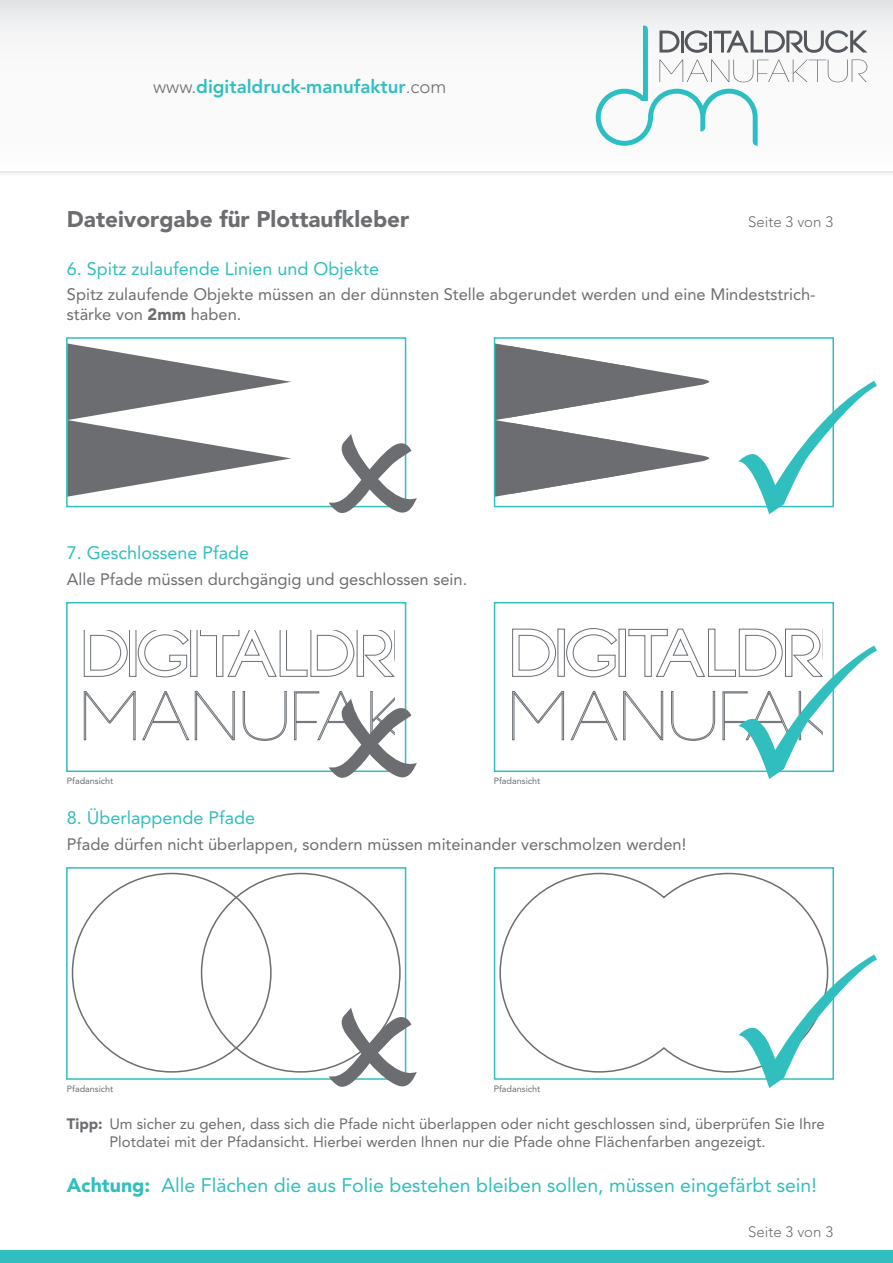
<style>
.page{position:relative;width:893px;height:1263px;background:#fff}
.page>*{position:absolute;margin:0;border:0;box-sizing:border-box;transform-origin:0 0}
.t1{font:900 22.5px "Avenir LT Std";color:#6c6d70}
.t2{font:19.5px "Avenir LT Std";color:#31bebf}
.t3{font:800 18.6px "Avenir LT Std";color:#31bebf}
.t4{font:18px "Avenir LT Std";color:#31bebf}
.t5{font:16.5px/19.8px "Avenir LT Std";color:#6c6d70}
.t6{font:15px/18px "Avenir LT Std";color:#6c6d70}
.t7{font:300 15px "Avenir LT Std";color:#6c6d70}
.t8{font:9px "Avenir LT Std";color:#6c6d70}
.s1{font-weight:300;color:#6c6d70}
.s2{font-weight:900}
</style>
<div class="page">
<svg style="left:69px;top:343px;width:222px;height:154px"></svg>
<svg style="left:497px;top:343px;width:212px;height:154px"></svg>
<div style="left:0;top:0;width:893px;height:177px;background:#f4f4f4"></div>
<div style="left:0;top:0;width:893px;height:171px;background:linear-gradient(to bottom,#eeeff0,#fff)"></div>
<svg style="left:596px;top:26px;width:271px;height:120px"></svg>
<div style="left:0;top:1250px;width:893px;height:13px;background:#31bebf"></div>
<div style="left:66px;top:337px;width:340px;height:170px;border:2px solid #31bebf"></div>
<div style="left:66px;top:602px;width:340px;height:170px;border:2px solid #31bebf"></div>
<div style="left:66px;top:867px;width:340px;height:213px;border:2px solid #31bebf"></div>
<div style="left:494px;top:337px;width:340px;height:170px;border:2px solid #31bebf"></div>
<div style="left:494px;top:602px;width:340px;height:170px;border:2px solid #31bebf"></div>
<div style="left:494px;top:867px;width:340px;height:213px;border:2px solid #31bebf"></div>
<svg style="left:329px;top:434px;width:88px;height:79px"></svg>
<svg style="left:329px;top:1007px;width:88px;height:80px"></svg>
<svg style="left:738px;top:381px;width:139px;height:133px"></svg>
<svg style="left:499px;top:872px;width:328px;height:201px"></svg>
<svg style="left:77px;top:631px;width:340px;height:147px"></svg>
<svg style="left:505px;top:620px;width:372px;height:159px"></svg>
<svg style="left:738px;top:954px;width:139px;height:134px"></svg>
<p class="t3" style="left:153px;top:75px;width:295px"><span class="s1">www.</span>digitaldruck-manufaktur<span class="s1">.com</span></p>
<h1 class="t1" style="left:67px;top:206px;width:344px">Dateivorgabe für Plottaufkleber</h1>
<p class="t7" style="left:748px;top:213px;width:87px">Seite 3 von 3</p>
<p class="t4" style="left:67px;top:258px;width:314px">6. Spitz zulaufende Linien und Objekte</p>
<p class="t5" style="left:67px;top:285px;width:750px">Spitz zulaufende Objekte müssen an der dünnsten Stelle abgerundet werden und eine Mindeststrich&shy;stärke von <span class="s2">2mm</span> haben.</p>
<p class="t4" style="left:67px;top:542px;width:184px">7. Geschlossene Pfade</p>
<p class="t5" style="left:67px;top:569px;width:402px">Alle Pfade müssen durchgängig und geschlossen sein.</p>
<p class="t8" style="left:67px;top:775px;width:48px">Pfadansicht</p>
<p class="t8" style="left:494px;top:775px;width:48px">Pfadansicht</p>
<p class="t4" style="left:67px;top:807px;width:190px">8. Überlappende Pfade</p>
<p class="t5" style="left:67px;top:834px;width:621px">Pfade dürfen nicht überlappen, sondern müssen miteinander verschmolzen werden!</p>
<p class="t8" style="left:67px;top:1083px;width:48px">Pfadansicht</p>
<p class="t8" style="left:494px;top:1083px;width:48px">Pfadansicht</p>
<p class="t6" style="left:109px;top:1115px;width:717px;text-indent:-43px"><span class="s2">Tipp:</span> Um sicher zu gehen, dass sich die Pfade nicht überlappen oder nicht geschlossen sind, überprüfen Sie Ihre<br>Plotdatei mit der Pfadansicht. Hierbei werden Ihnen nur die Pfade ohne Flächenfarben angezeigt.</p>
<p class="t2" style="left:67px;top:1173px;width:751px"><span class="s2">Achtung:</span> Alle Flächen die aus Folie bestehen bleiben sollen, müssen eingefärbt sein!</p>
<p class="t7" style="left:748px;top:1223px;width:87px">Seite 3 von 3</p>
</div>
